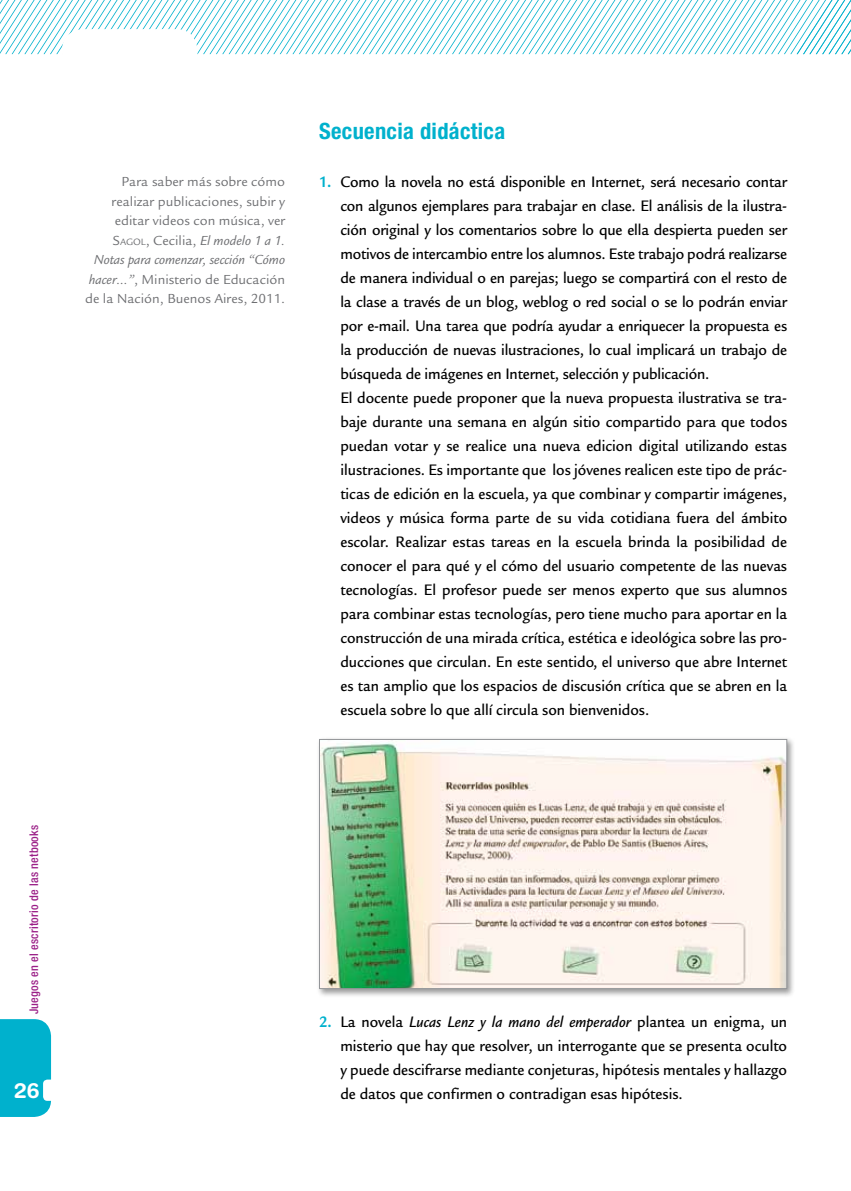
<style>
.page{position:relative;width:851px;height:1191px;background:#fff}
.page>*{position:absolute;margin:0;border:0;box-sizing:border-box;transform-origin:0 0}
.t1{font:700 condensed 22.5px "Helvetica Neue LT Std";letter-spacing:.015em;color:#00b1cd}
.t2{font:700 21px "Helvetica Rounded LT Std";color:#fff}
.t3{font:500 16.5px/24px "Legacy Sans Std";color:#000;scale:.93 1}
.t4{font:14.25px/19.5px "Legacy Sans Std";color:#6d6e71;text-align:right}
.t5{font:500 condensed 12px "Helvetica Neue LT Std";letter-spacing:.02em;color:#9b1f87}
.s1{font-style:inherit}
.s2{font-size:10.05px}
.s3{font-style:italic}
.s4{font-weight:700;color:#00b1cd}
</style>
<div class="page">
<div style="left:0;top:1019px;width:51px;height:98px;background:#00b1cd"></div>
<div style="left:43px;top:1079px;width:21px;height:21px;background:#fff;border-radius:4px"></div>
<svg style="left:0;top:0;width:850px;height:55px"></svg>
<div style="left:316px;top:736px;width:479px;height:261px;background:#000;opacity:.4"></div>
<img style="left:321px;top:741px;width:464px;height:246px">
<div style="left:319px;top:739px;width:468px;height:250px;border:1px solid #939598"></div>
<p class="t5" style="left:27px;top:1014px;width:191px;rotate:-90deg">Juegos en el escritorio de las netbooks</p>
<p class="t2" style="left:14px;top:1078px;width:27px">26</p>
<p class="t4" style="left:85px;top:172px;width:201px">Para saber más sobre cómo realizar publicaciones, subir y editar videos con música, ver<br><span class="s1">S</span><span class="s2">agol</span>, Cecilia, <span class="s3">El modelo 1 a 1.<br>Notas para comenzar, sección “Cómo hacer…”</span>, Ministerio de Educación de la Nación, Buenos Aires, 2011.</p>
<h1 class="t1" style="left:319px;top:117px;width:187px">Secuencia didáctica</h1>
<p class="t3" style="left:340px;top:170px;width:482px;text-indent:-21px"><span class="s4">1.</span> Como la novela no está disponible en Internet, será necesario contar con algunos ejemplares para trabajar en clase. El análisis de la ilustra&shy;ción original y los comentarios sobre lo que ella despierta pueden ser motivos de intercambio entre los alumnos. Este trabajo podrá realizarse de manera individual o en parejas; luego se compartirá con el resto de la clase a través de un blog, weblog o red social o se lo podrán enviar por e-mail. Una tarea que podría ayudar a enriquecer la propuesta es la producción de nuevas ilustraciones, lo cual implicará un trabajo de búsqueda de imágenes en Internet, selección y publicación.<br>El docente puede proponer que la nueva propuesta ilustrativa se tra&shy;baje durante una semana en algún sitio compartido para que todos puedan votar y se realice una nueva edicion digital utilizando estas ilustraciones. Es importante que los jóvenes realicen este tipo de prác&shy;ticas de edición en la escuela, ya que combinar y compartir imágenes, videos y música forma parte de su vida cotidiana fuera del ámbito escolar. Realizar estas tareas en la escuela brinda la posibilidad de conocer el para qué y el cómo del usuario competente de las nuevas tecnologías. El profesor puede ser menos experto que sus alumnos para combinar estas tecnologías, pero tiene mucho para aportar en la construcción de una mirada crítica, estética e ideológica sobre las pro&shy;ducciones que circulan. En este sentido, el universo que abre Internet es tan amplio que los espacios de discusión crítica que se abren en la escuela sobre lo que allí circula son bienvenidos.</p>
<p class="t3" style="left:340px;top:1010px;width:482px;text-align:justify;text-indent:-21px"><span class="s4">2.</span> La novela <span class="s3">Lucas Lenz y la mano del emperador</span> plantea un enigma, un misterio que hay que resolver, un interrogante que se presenta oculto y puede descifrarse mediante conjeturas, hipótesis mentales y hallazgo de datos que confirmen o contradigan esas hipótesis.</p>
</div>
